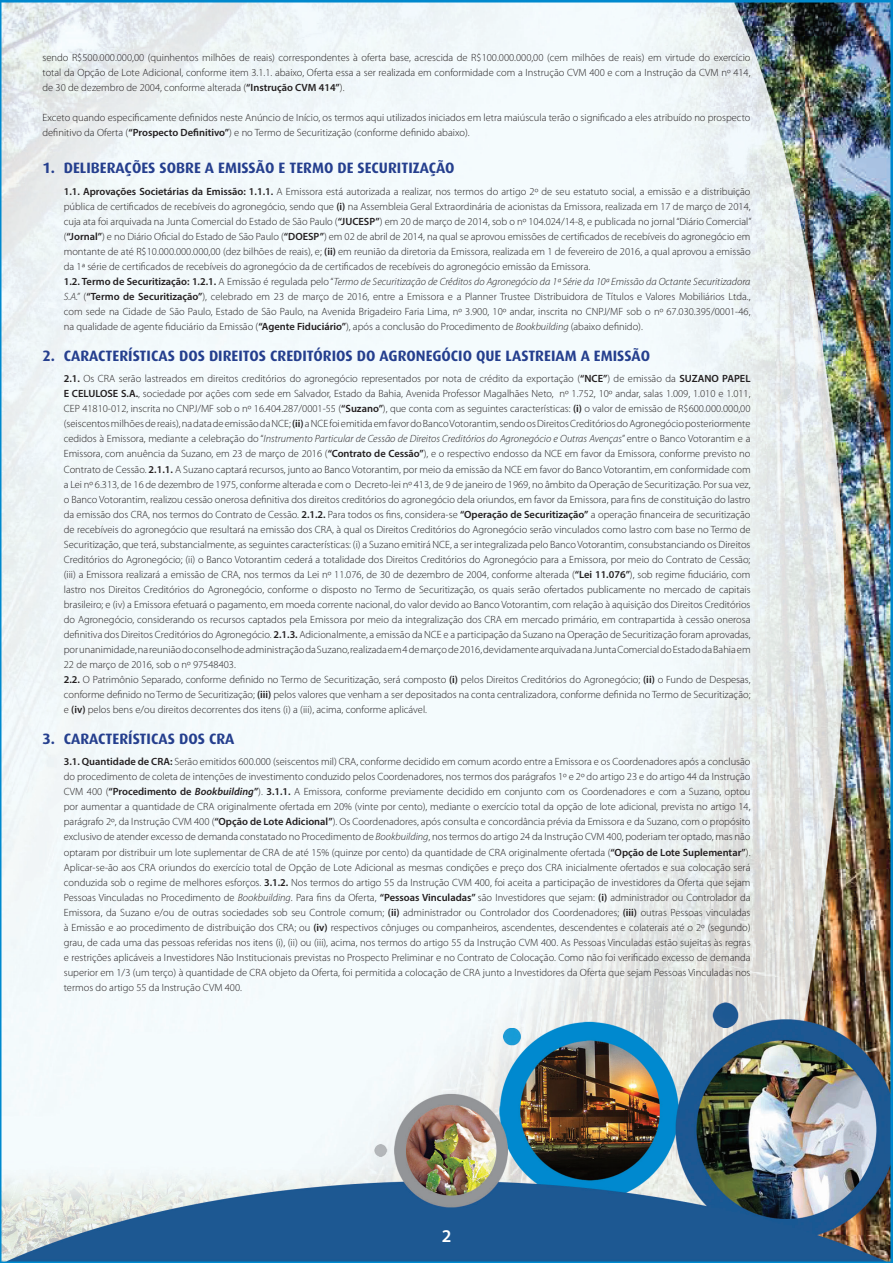
<style>
.page{position:relative;width:893px;height:1263px;background:#fff}
.page>*{position:absolute;margin:0;border:0;box-sizing:border-box;transform-origin:0 0}
.t1{font:600 18px "Myriad Pro";color:#fff}
.t2{font:700 15px "Dax";color:#253f8e}
.t3{font:300 10.5px/15px "Myriad Pro";color:#231f20}
.s1{font-weight:600}
.s2{font-style:italic}
.s3{font-weight:600;font-style:italic}
</style>
<div class="page">
<img style="left:0;top:0;width:893px;height:1263px">
<p class="t3" style="left:43px;top:50px;width:709px;text-align:justify">sendo R$500.000.000,00 (quinhentos milhões de reais) correspondentes à oferta base, acrescida de R$100.000.000,00 (cem milhões de reais) em virtude do exercício total da Opção de Lote Adicional, conforme item 3.1.1. abaixo, Oferta essa a ser realizada em conformidade com a Instrução CVM 400 e com a Instrução da CVM nº 414, de 30 de dezembro de 2004, conforme alterada (<span class="s1">“Instrução CVM 414”</span>).</p>
<p class="t3" style="left:43px;top:110px;width:709px">Exceto quando especificamente definidos neste Anúncio de Início, os termos aqui utilizados iniciados em letra maiúscula terão o significado a eles atribuído no prospecto definitivo da Oferta (<span class="s1">“Prospecto Definitivo”</span>) e no Termo de Securitização (conforme definido abaixo).</p>
<h2 class="t2" style="left:43px;top:160px;width:414px">1. DELIBERAÇÕES SOBRE A EMISSÃO E TERMO DE SECURITIZAÇÃO</h2>
<p class="t3" style="left:64px;top:184px;width:689px"><span class="s1">1.1. Aprovações Societárias da Emissão: 1.1.1.</span> A Emissora está autorizada a realizar, nos termos do artigo 2º de seu estatuto social, a emissão e a distribuição pública de certificados de recebíveis do agronegócio, sendo que <span class="s1">(i)</span> na Assembleia Geral Extraordinária de acionistas da Emissora, realizada em 17 de março de 2014, cuja ata foi arquivada na Junta Comercial do Estado de São Paulo (<span class="s1">“JUCESP”</span>) em 20 de março de 2014, sob o nº 104.024/14-8, e publicada no jornal “Diário Comercial” (<span class="s1">“Jornal”</span>) e no Diário Oficial do Estado de São Paulo (<span class="s1">“DOESP”</span>) em 02 de abril de 2014, na qual se aprovou emissões de certificados de recebíveis do agronegócio em montante de até R$10.000.000.000,00 (dez bilhões de reais), e; <span class="s1">(ii)</span> em reunião da diretoria da Emissora, realizada em 1 de fevereiro de 2016, a qual aprovou a emissão da 1ª série de certificados de recebíveis do agronegócio da de certificados de recebíveis do agronegócio emissão da Emissora.<br><span class="s1">1.2. Termo de Securitização: 1.2.1.</span> A Emissão é regulada pelo “<span class="s2">Termo de Securitização de Créditos do Agronegócio da 1ª Série da 10ª Emissão da Octante Securitizadora S.A.”</span> (<span class="s1">“Termo de Securitização”</span>), celebrado em 23 de março de 2016, entre a Emissora e a Planner Trustee Distribuidora de Títulos e Valores Mobiliários Ltda., com sede na Cidade de São Paulo, Estado de São Paulo, na Avenida Brigadeiro Faria Lima, nº 3.900, 10º andar, inscrita no CNPJ/MF sob o nº 67.030.395/0001‑46, na qualidade de agente fiduciário da Emissão (<span class="s1">“Agente Fiduciário”</span>), após a conclusão do Procedimento de <span class="s2">Bookbuilding</span> (abaixo definido).</p>
<h2 class="t2" style="left:43px;top:347px;width:609px">2. CARACTERÍSTICAS DOS DIREITOS CREDITÓRIOS DO AGRONEGÓCIO QUE LASTREIAM A EMISSÃO</h2>
<p class="t3" style="left:64px;top:371px;width:688px"><span class="s1">2.1.</span> Os CRA serão lastreados em direitos creditórios do agronegócio representados por nota de crédito da exportação (<span class="s1">“NCE”</span>) de emissão da <span class="s1">SUZANO PAPEL E CELULOSE S.A.</span>, sociedade por ações com sede em Salvador, Estado da Bahia, Avenida Professor Magalhães Neto, nº 1.752, 10º andar, salas 1.009, 1.010 e 1.011, CEP 41810-012, inscrita no CNPJ/MF sob o nº 16.404.287/0001-55 (<span class="s1">“Suzano”</span>), que conta com as seguintes características: <span class="s1">(i)</span> o valor de emissão de R$600.000.000,00 (seiscentos milhões de reais), na data de emissão da NCE; <span class="s1">(ii)</span> a NCE foi emitida em favor do Banco Votorantim, sendo os Direitos Creditórios do Agronegócio posteriormente cedidos à Emissora, mediante a celebração do “<span class="s2">Instrumento Particular de Cessão de Direitos Creditórios do Agronegócio e Outras Avenças</span>” entre o Banco Votorantim e a Emissora, com anuência da Suzano, em 23 de março de 2016 (<span class="s1">“Contrato de Cessão”</span>), e o respectivo endosso da NCE em favor da Emissora, conforme previsto no Contrato de Cessão. <span class="s1">2.1.1.</span> A Suzano captará recursos, junto ao Banco Votorantim, por meio da emissão da NCE em favor do Banco Votorantim, em conformidade com a Lei nº 6.313, de 16 de dezembro de 1975, conforme alterada e com o Decreto-lei nº 413, de 9 de janeiro de 1969, no âmbito da Operação de Securitização. Por sua vez, o Banco Votorantim, realizou cessão onerosa definitiva dos direitos creditórios do agronegócio dela oriundos, em favor da Emissora, para fins de constituição do lastro da emissão dos CRA, nos termos do Contrato de Cessão. <span class="s1">2.1.2.</span> Para todos os fins, considera-se <span class="s1">“Operação de Securitização”</span> a operação financeira de securitização de recebíveis do agronegócio que resultará na emissão dos CRA, à qual os Direitos Creditórios do Agronegócio serão vinculados como lastro com base no Termo de Securitização, que terá, substancialmente, as seguintes características: (i) a Suzano emitirá NCE, a ser integralizada pelo Banco Votorantim, consubstanciando os Direitos Creditórios do Agronegócio; (ii) o Banco Votorantim cederá a totalidade dos Direitos Creditórios do Agronegócio para a Emissora, por meio do Contrato de Cessão; (iii) a Emissora realizará a emissão de CRA, nos termos da Lei nº 11.076, de 30 de dezembro de 2004, conforme alterada (<span class="s1">“Lei 11.076”</span>), sob regime fiduciário, com lastro nos Direitos Creditórios do Agronegócio, conforme o disposto no Termo de Securitização, os quais serão ofertados publicamente no mercado de capitais brasileiro; e (iv) a Emissora efetuará o pagamento, em moeda corrente nacional, do valor devido ao Banco Votorantim, com relação à aquisição dos Direitos Creditórios do Agronegócio, considerando os recursos captados pela Emissora por meio da integralização dos CRA em mercado primário, em contrapartida à cessão onerosa definitiva dos Direitos Creditórios do Agronegócio. <span class="s1">2.1.3.</span> Adicionalmente, a emissão da NCE e a participação da Suzano na Operação de Securitização foram aprovadas, por unanimidade, na reunião do conselho de administração da Suzano, realizada em 4 de março de 2016, devidamente arquivada na Junta Comercial do Estado da Bahia em 22 de março de 2016, sob o nº 97548403.<br><span class="s1">2.2.</span> O Patrimônio Separado, conforme definido no Termo de Securitização, será composto <span class="s1">(i)</span> pelos Direitos Creditórios do Agronegócio; <span class="s1">(ii)</span> o Fundo de Despesas, conforme definido no Termo de Securitização; <span class="s1">(iii)</span> pelos valores que venham a ser depositados na conta centralizadora, conforme definida no Termo de Securitização; e <span class="s1">(iv)</span> pelos bens e/ou direitos decorrentes dos itens (i) a (iii), acima, conforme aplicável.</p>
<h2 class="t2" style="left:43px;top:730px;width:193px">3. CARACTERÍSTICAS DOS CRA</h2>
<p class="t3" style="left:64px;top:754px;width:688px;text-align:justify"><span class="s1">3.1. Quantidade de CRA:</span> Serão emitidos 600.000 (seiscentos mil) CRA, conforme decidido em comum acordo entre a Emissora e os Coordenadores após a conclusão do procedimento de coleta de intenções de investimento conduzido pelos Coordenadores, nos termos dos parágrafos 1º e 2º do artigo 23 e do artigo 44 da Instrução CVM 400 (<span class="s1">“Procedimento de</span> <span class="s3">Bookbuilding</span><span class="s1">”</span>). <span class="s1">3.1.1.</span> A Emissora, conforme previamente decidido em conjunto com os Coordenadores e com a Suzano, optou por aumentar a quantidade de CRA originalmente ofertada em 20% (vinte por cento), mediante o exercício total da opção de lote adicional, prevista no artigo 14, parágrafo 2º, da Instrução CVM 400 (<span class="s1">“Opção de Lote Adicional”</span>). Os Coordenadores, após consulta e concordância prévia da Emissora e da Suzano, com o propósito exclusivo de atender excesso de demanda constatado no Procedimento de <span class="s2">Bookbuilding</span>, nos termos do artigo 24 da Instrução CVM 400, poderiam ter optado, mas não optaram por distribuir um lote suplementar de CRA de até 15% (quinze por cento) da quantidade de CRA originalmente ofertada (<span class="s1">“Opção de Lote Suplementar”</span>).<br>Aplicar-se-ão aos CRA oriundos do exercício total de Opção de Lote Adicional as mesmas condições e preço dos CRA inicialmente ofertados e sua colocação será conduzida sob o regime de melhores esforços. <span class="s1">3.1.2.</span> Nos termos do artigo 55 da Instrução CVM 400, foi aceita a participação de investidores da Oferta que sejam Pessoas Vinculadas no Procedimento de <span class="s2">Bookbuilding</span>. Para fins da Oferta, <span class="s1">“Pessoas Vinculadas”</span> são Investidores que sejam: <span class="s1">(i)</span> administrador ou Controlador da Emissora, da Suzano e/ou de outras sociedades sob seu Controle comum; <span class="s1">(ii)</span> administrador ou Controlador dos Coordenadores; <span class="s1">(iii)</span> outras Pessoas vinculadas à Emissão e ao procedimento de distribuição dos CRA; ou <span class="s1">(iv)</span> respectivos cônjuges ou companheiros, ascendentes, descendentes e colaterais até o 2º (segundo) grau, de cada uma das pessoas referidas nos itens (i), (ii) ou (iii), acima, nos termos do artigo 55 da Instrução CVM 400. As Pessoas Vinculadas estão sujeitas às regras e restrições aplicáveis a Investidores Não Institucionais previstas no Prospecto Preliminar e no Contrato de Colocação. Como não foi verificado excesso de demanda superior em 1/3 (um terço) à quantidade de CRA objeto da Oferta, foi permitida a colocação de CRA junto a Investidores da Oferta que sejam Pessoas Vinculadas nos termos do artigo 55 da Instrução CVM 400.</p>
<h1 class="t1" style="left:442px;top:1224px;width:11px">2</h1>
</div>
